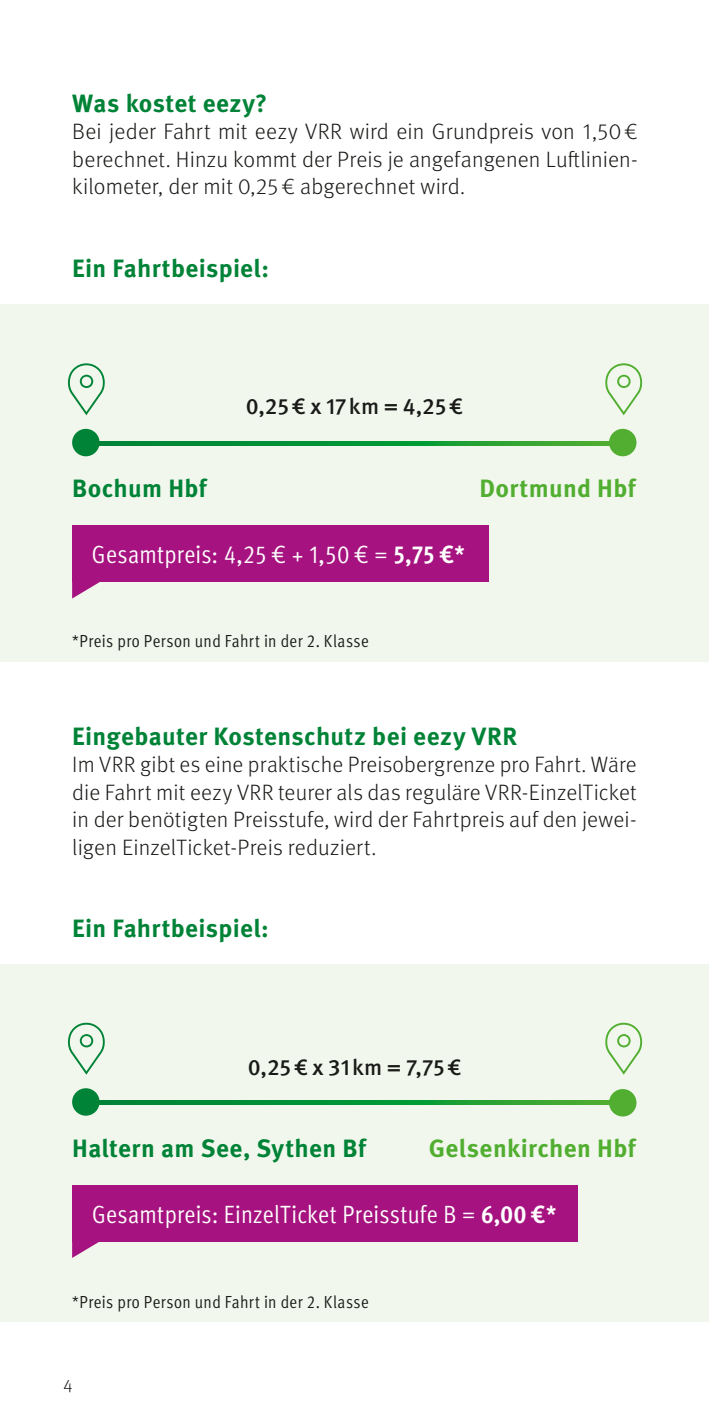
<style>
.page{position:relative;width:709px;height:1418px;background:#fff}
.page>*{position:absolute;margin:0;border:0;box-sizing:border-box;transform-origin:0 0}
.t1{font:700 25px "Meta Pro";letter-spacing:.015em;color:#008337}
.t2{font:condensed 25px "Meta Pro";letter-spacing:.01em;color:#fff}
.t3{font:700 25px "Meta Pro";letter-spacing:.015em;color:#51ae30}
.t4{font:300 22.25px/27.5px "Meta Pro";letter-spacing:.005em;color:#1a1a18;text-align:justify}
.t5{font:500 22.25px "Meta Pro";letter-spacing:.005em;color:#1a1a18}
.t6{font:condensed 17.5px "Meta Pro";letter-spacing:.02em;color:#1a1a18}
.t7{font:300 17.5px "Meta Pro";color:#1a1a18}
.s1{font-weight:700}
</style>
<div class="page">
<div style="left:0;top:964px;width:709px;height:358px;background:#f1f7ec"></div>
<div style="left:0;top:304px;width:709px;height:358px;background:#f1f7ec"></div>
<svg style="left:100px;top:441px;width:509px;height:4px;background:#119735"></svg>
<svg style="left:100px;top:1100px;width:509px;height:4px;background:#119735"></svg>
<div style="left:609px;top:429px;width:27px;height:27px;background:#51ae30;border-radius:50%"></div>
<div style="left:609px;top:1089px;width:27px;height:27px;background:#51ae30;border-radius:50%"></div>
<div style="left:72px;top:429px;width:28px;height:27px;background:#008337;border-radius:50%"></div>
<div style="left:72px;top:1088px;width:28px;height:27px;background:#008337;border-radius:50%"></div>
<svg style="left:605px;top:363px;width:37px;height:52px"></svg>
<svg style="left:605px;top:1022px;width:37px;height:52px"></svg>
<svg style="left:68px;top:363px;width:37px;height:52px"></svg>
<svg style="left:68px;top:1022px;width:37px;height:52px"></svg>
<svg style="left:72px;top:582px;width:28px;height:16px"></svg>
<div style="left:72px;top:525px;width:416px;height:57px;background:#a61380"></div>
<svg style="left:72px;top:1241px;width:58px;height:16px"></svg>
<div style="left:72px;top:1184px;width:506px;height:57px;background:#a61380"></div>
<p class="t1" style="left:72px;top:83px;width:196px">Was kostet eezy?</p>
<p class="t4" style="left:72px;top:117px;width:567px">Bei jeder Fahrt mit eezy VRR wird ein Grundpreis von 1,50€ berechnet. Hinzu kommt der Preis je angefangenen Luftlinien&shy;kilometer, der mit 0,25€ abgerechnet wird.</p>
<p class="t1" style="left:72px;top:248px;width:198px">Ein Fahrtbeispiel:</p>
<p class="t5" style="left:246px;top:389px;width:219px">0,25€ x 17km = 4,25€</p>
<p class="t1" style="left:72px;top:468px;width:136px">Bochum Hbf</p>
<p class="t3" style="left:479px;top:468px;width:158px">Dortmund Hbf</p>
<p class="t2" style="left:92px;top:536px;width:374px">Gesamtpreis: 4,25 € + 1,50 € = <span class="s1">5,75 €*</span></p>
<p class="t6" style="left:72px;top:628px;width:298px">*Preis pro Person und Fahrt in der 2. Klasse</p>
<p class="t1" style="left:72px;top:716px;width:446px">Eingebauter Kostenschutz bei eezy VRR</p>
<p class="t4" style="left:72px;top:749px;width:566px">Im VRR gibt es eine praktische Preisobergrenze pro Fahrt. Wäre die Fahrt mit eezy VRR teurer als das reguläre VRR-EinzelTicket in der benötigten Preisstufe, wird der Fahrtpreis auf den jewei&shy;ligen EinzelTicket-Preis reduziert.</p>
<p class="t1" style="left:72px;top:908px;width:198px">Ein Fahrtbeispiel:</p>
<p class="t5" style="left:248px;top:1049px;width:215px">0,25€ x 31km = 7,75€</p>
<p class="t1" style="left:72px;top:1128px;width:295px">Haltern am See, Sythen Bf</p>
<p class="t3" style="left:429px;top:1128px;width:208px">Gelsenkirchen Hbf</p>
<p class="t2" style="left:92px;top:1195px;width:465px">Gesamtpreis: EinzelTicket Preisstufe B = <span class="s1">6,00 €*</span></p>
<p class="t6" style="left:72px;top:1289px;width:298px">*Preis pro Person und Fahrt in der 2. Klasse</p>
<p class="t7" style="left:63px;top:1370px;width:10px">4</p>
</div>
